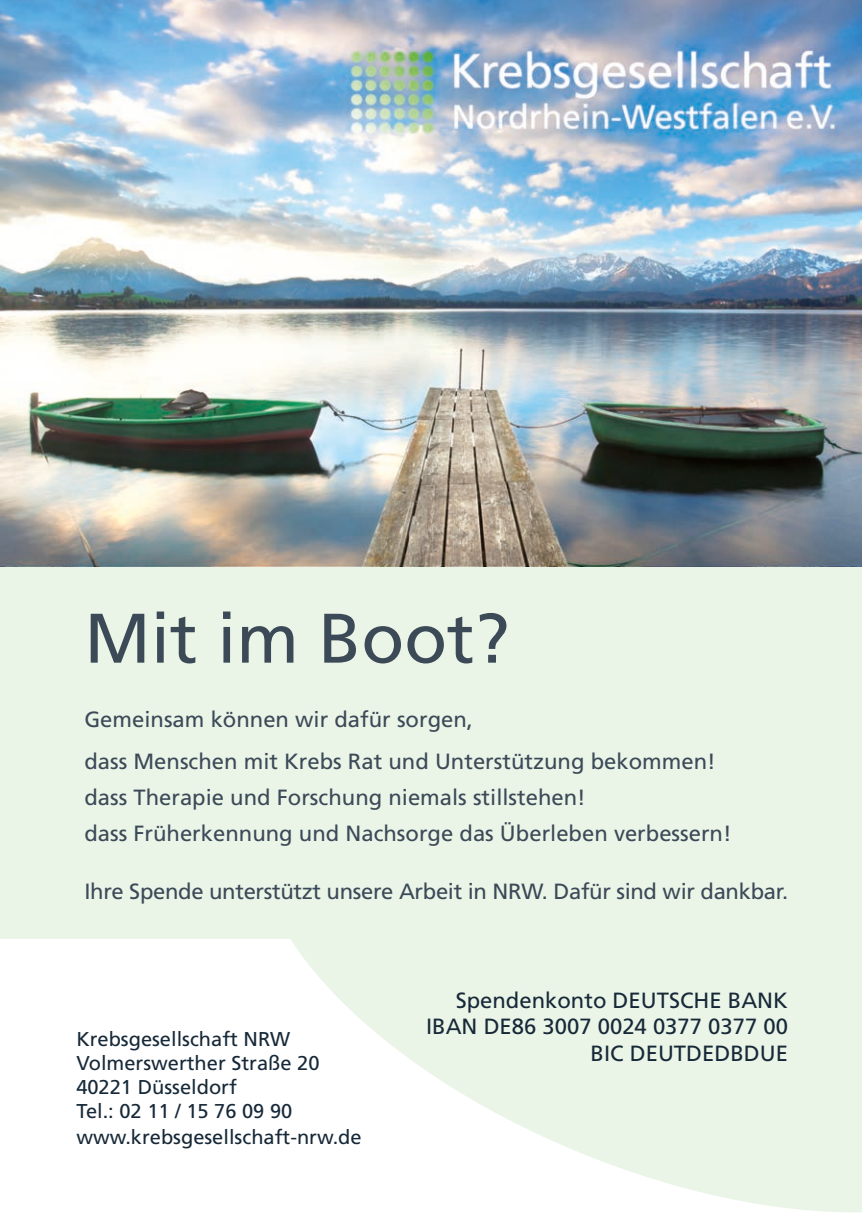
<style>
.page{position:relative;width:862px;height:1214px;background:#fff}
.page>*{position:absolute;margin:0;border:0;box-sizing:border-box;transform-origin:0 0}
.t1{font:70px "Frutiger LT";color:#3c4957}
.t2{font:22px/42px "Frutiger LT";color:#3c4957}
.t3{font:22px/26.4px "Frutiger LT";color:#172938;text-align:right}
.t4{font:20px/24px "Frutiger LT";color:#172938}
</style>
<div class="page">
<svg style="left:226px;top:938px;width:636px;height:274px;fill:#eaf5e8"></svg>
<div style="left:1px;top:561px;width:861px;height:377px;background:#eaf5e8"></div>
<img style="left:1px;top:0;width:861px;height:566px">
<h1 class="t1" style="left:84px;top:610px;width:427px">Mit im Boot?</h1>
<p class="t2" style="left:84px;top:700px;width:633px">Gemeinsam können wir dafür sorgen,<br>dass Menschen mit Krebs Rat und Unterstützung bekommen!</p>
<p class="t2" style="left:84px;top:781px;width:649px;line-height:36px">dass Therapie und Forschung niemals stillstehen!<br>dass Früherkennung und Nachsorge das Überleben verbessern!</p>
<p class="t2" style="left:84px;top:871px;width:705px">Ihre Spende unterstützt unsere Arbeit in NRW. Dafür sind wir dankbar.</p>
<p class="t4" style="left:76px;top:1028px;width:245px">Krebsgesellschaft NRW<br>Volmerswerther Straße 20<br>40221 Düsseldorf<br>Tel.: 02 11 / 15 76 09 90</p>
<p class="t4" style="left:76px;top:1126px;width:287px">www.krebsgesellschaft-nrw.de</p>
<p class="t3" style="left:426px;top:988px;width:363px">Spendenkonto DEUTSCHE BANK<br>IBAN DE86 3007 0024 0377 0377 00<br>BIC DEUTDEDBDUE</p>
</div>
